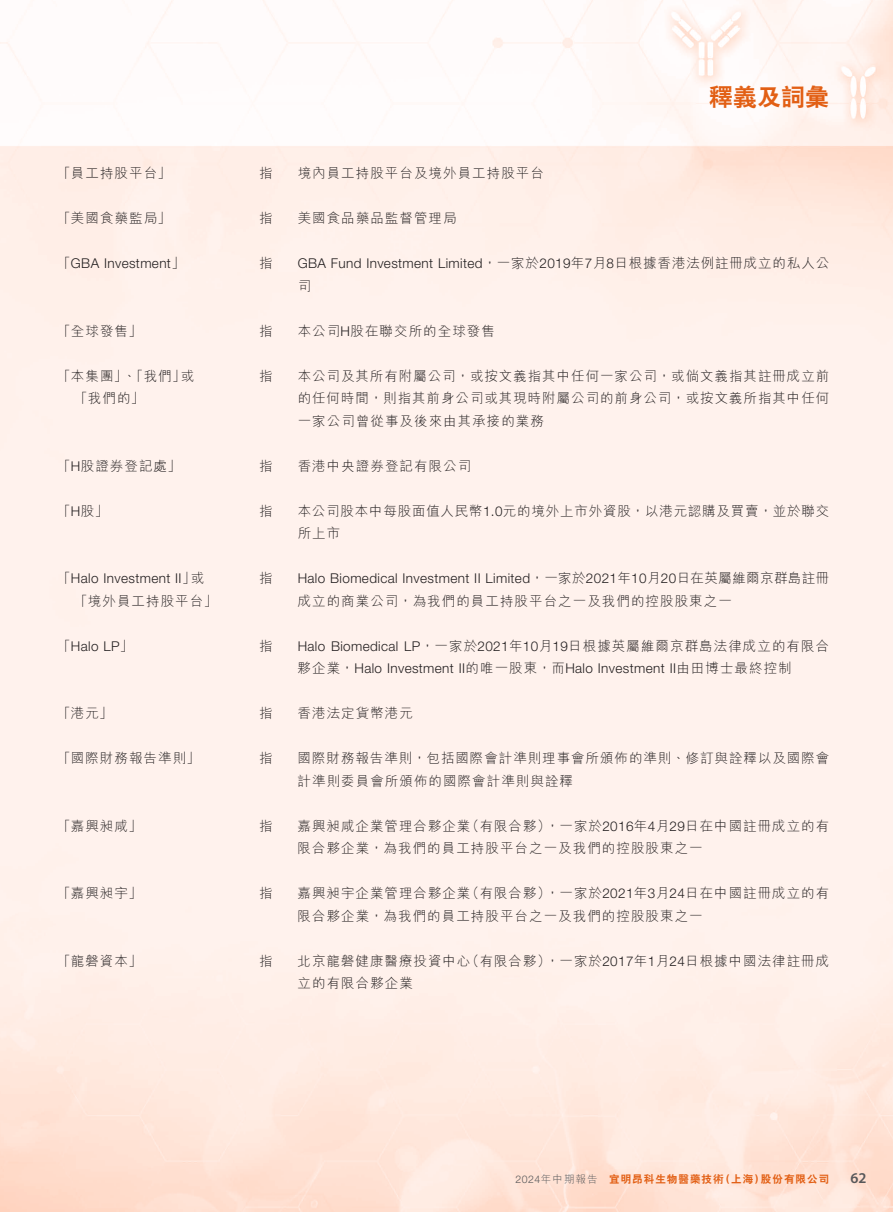
<style>
.page{position:relative;width:893px;height:1212px;background:#fff}
.page>*{position:absolute;margin:0;border:0;box-sizing:border-box;transform-origin:0 0}
.t1{font:800 24px "C Hei 2 HK";letter-spacing:.005em;color:#e25f14}
.t2{font:600 15px "Myriad Pro";color:#57585a}
.t3{font:300 13.5px/22.5px "M Hei HK";letter-spacing:.08em;color:#231f20}
.t4{font:300 13.5px "Helvetica Neue LT Std";letter-spacing:.03em;color:#231f20}
.t5{font:300 13.5px "M Hei HK";letter-spacing:.06em;color:#231f20}
.t6{font:800 10.5px "C Hei 2 HK";letter-spacing:.1em;color:#e25f14}
.t7{font:300 10.5px "M Hei HK";letter-spacing:.1em;color:#57585a}
.s1{font-family:"M Hei HK"}
.s2{font-family:"Helvetica Neue LT Std"}
</style>
<div class="page">
<h1 class="t1" style="left:709px;top:85px;width:122px">釋義及詞彙</h1>
<p class="t3" style="left:57px;top:162px;width:116px">「員工持股平台」</p>
<p class="t3" style="left:259px;top:162px;width:15px">指</p>
<p class="t3" style="left:298px;top:162px;width:248px">境內員工持股平台及境外員工持股平台</p>
<p class="t3" style="left:57px;top:207px;width:116px">「美國食藥監局」</p>
<p class="t3" style="left:259px;top:207px;width:15px">指</p>
<p class="t3" style="left:298px;top:207px;width:161px">美國食品藥品監督管理局</p>
<p class="t4" style="left:57px;top:255px;width:129px"><span class="s1">「</span>GBA Investment<span class="s1">」</span></p>
<p class="t3" style="left:259px;top:252px;width:15px">指</p>
<p class="t4" style="left:298px;top:255px;width:533px">GBA Fund Investment Limited<span class="s1">，一家於</span>2019<span class="s1">年 月</span>7 8<span class="s1">日根據香港法例註冊成立的私人公</span></p>
<p class="t3" style="left:57px;top:319px;width:86px">「全球發售」</p>
<p class="t3" style="left:259px;top:319px;width:15px">指</p>
<p class="t3" style="left:298px;top:274px;width:15px">司</p>
<p class="t3" style="left:298px;top:319px;width:199px">本公司<span class="s2">H</span>股在聯交所的全球發售</p>
<p class="t3" style="left:74px;top:364px;width:113px;text-indent:-17px">「本集團」、「我們」「我們的「</p>
<p class="t3" style="left:298px;top:364px;width:533px">本公司及其所有附屬公司，或按文義指其中任何一家公司，或倘文義指其註冊成立前</p>
<p class="t3" style="left:181px;top:364px;width:15px">或</p>
<p class="t3" style="left:259px;top:364px;width:15px">指</p>
<p class="t3" style="left:298px;top:387px;width:533px">的任何時間，則指其前身公司或其現時附屬公司的前身公司，或按文義所指其中任何一家公司曾從事及後來由其承接的業務</p>
<p class="t3" style="left:298px;top:454px;width:175px">香港中央證券登記有限公司</p>
<p class="t3" style="left:57px;top:454px;width:125px">「<span class="s2">H</span>股證券登記處」</p>
<p class="t3" style="left:259px;top:454px;width:15px">指</p>
<p class="t3" style="left:57px;top:499px;width:53px">「<span class="s2">H</span>股」</p>
<p class="t3" style="left:259px;top:499px;width:15px">指</p>
<p class="t5" style="left:298px;top:504px;width:533px">本公司股本中每股面值人民幣<span class="s2">1.0</span>元的境外上市外資股，以港元認購及買賣，並於聯交</p>
<p class="t3" style="left:298px;top:522px;width:44px">所上市</p>
<p class="t3" style="left:191px;top:567px;width:15px">或</p>
<p class="t4" style="left:57px;top:570px;width:140px"><span class="s1">「</span>Halo Investment <span class="s1">」</span>I I</p>
<p class="t3" style="left:74px;top:589px;width:145px">「境外員工持股平台「</p>
<p class="t4" style="left:57px;top:638px;width:78px"><span class="s1">「</span>Halo LP<span class="s1">」</span></p>
<p class="t3" style="left:259px;top:567px;width:15px">指</p>
<p class="t3" style="left:259px;top:634px;width:15px">指</p>
<p class="t4" style="left:298px;top:570px;width:533px">Halo Biomedical Investment II Limited<span class="s1">，一家於</span>2021<span class="s1">年</span>10<span class="s1">月</span>20<span class="s1">日在英屬維爾京群島註冊</span></p>
<p class="t3" style="left:298px;top:589px;width:436px">成立的商業公司，為我們的員工持股平台之一及我們的控股股東之一</p>
<p class="t4" style="left:298px;top:638px;width:533px">Halo Biomedical LP<span class="s1">，一家於</span>2021<span class="s1">年</span>10<span class="s1">月</span>19<span class="s1">日根據英屬維爾京群島法律成立的有限合</span></p>
<p class="t3" style="left:57px;top:702px;width:57px">「港元」</p>
<p class="t3" style="left:259px;top:702px;width:15px">指</p>
<p class="t4" style="left:298px;top:660px;width:496px"><span class="s1">夥企業，</span>Halo Investment II<span class="s1">的唯一股東，而</span>Halo Investment II<span class="s1">由田博士最終控制</span></p>
<p class="t3" style="left:298px;top:702px;width:117px">香港法定貨幣港元</p>
<p class="t3" style="left:57px;top:747px;width:145px">「國際財務報告準則」</p>
<p class="t3" style="left:259px;top:747px;width:15px">指</p>
<p class="t3" style="left:298px;top:747px;width:533px">國際財務報告準則，包括國際會計準則理事會所頒佈的準則、修訂與詮釋以及國際會</p>
<p class="t3" style="left:57px;top:814px;width:86px">「嘉興昶咸」</p>
<p class="t3" style="left:259px;top:814px;width:15px">指</p>
<p class="t3" style="left:298px;top:769px;width:277px">計準則委員會所頒佈的國際會計準則與詮釋</p>
<p class="t3" style="left:546px;top:814px;width:285px">，一家於<span class="s2">2016</span>年 月<span class="s2">4 29</span>日在中國註冊成立的有</p>
<p class="t3" style="left:466px;top:814px;width:86px">（有限合夥）</p>
<p class="t3" style="left:298px;top:814px;width:174px">嘉興昶咸企業管理合夥企業</p>
<p class="t3" style="left:57px;top:882px;width:86px">「嘉興昶宇」</p>
<p class="t3" style="left:259px;top:882px;width:15px">指</p>
<p class="t3" style="left:298px;top:837px;width:407px">限合夥企業，為我們的員工持股平台之一及我們的控股股東之一</p>
<p class="t3" style="left:546px;top:882px;width:285px">，一家於<span class="s2">2021</span>年 月<span class="s2">3 24</span>日在中國註冊成立的有</p>
<p class="t3" style="left:466px;top:882px;width:86px">（有限合夥）</p>
<p class="t3" style="left:298px;top:882px;width:174px">嘉興昶宇企業管理合夥企業</p>
<p class="t3" style="left:57px;top:949px;width:86px">「龍磐資本」</p>
<p class="t3" style="left:259px;top:949px;width:15px">指</p>
<p class="t3" style="left:298px;top:904px;width:407px">限合夥企業，為我們的員工持股平台之一及我們的控股股東之一</p>
<p class="t3" style="left:546px;top:949px;width:285px">，一家於<span class="s2">2017</span>年 月<span class="s2">1 24</span>日根據中國法律註冊成</p>
<p class="t3" style="left:466px;top:949px;width:86px">（有限合夥）</p>
<p class="t3" style="left:298px;top:949px;width:174px">北京龍磐健康醫療投資中心</p>
<p class="t3" style="left:298px;top:972px;width:117px">立的有限合夥企業</p>
<p class="t7" style="left:515px;top:1173px;width:84px"><span class="s2">2024</span>年中期報告</p>
<p class="t6" style="left:720px;top:1173px;width:46px">（上海）</p>
<p class="t6" style="left:609px;top:1173px;width:116px">宜明昂科生物醫藥技術</p>
<p class="t6" style="left:761px;top:1173px;width:70px">股份有限公司</p>
<p class="t2" style="left:850px;top:1168px;width:18px">62</p>
</div>
